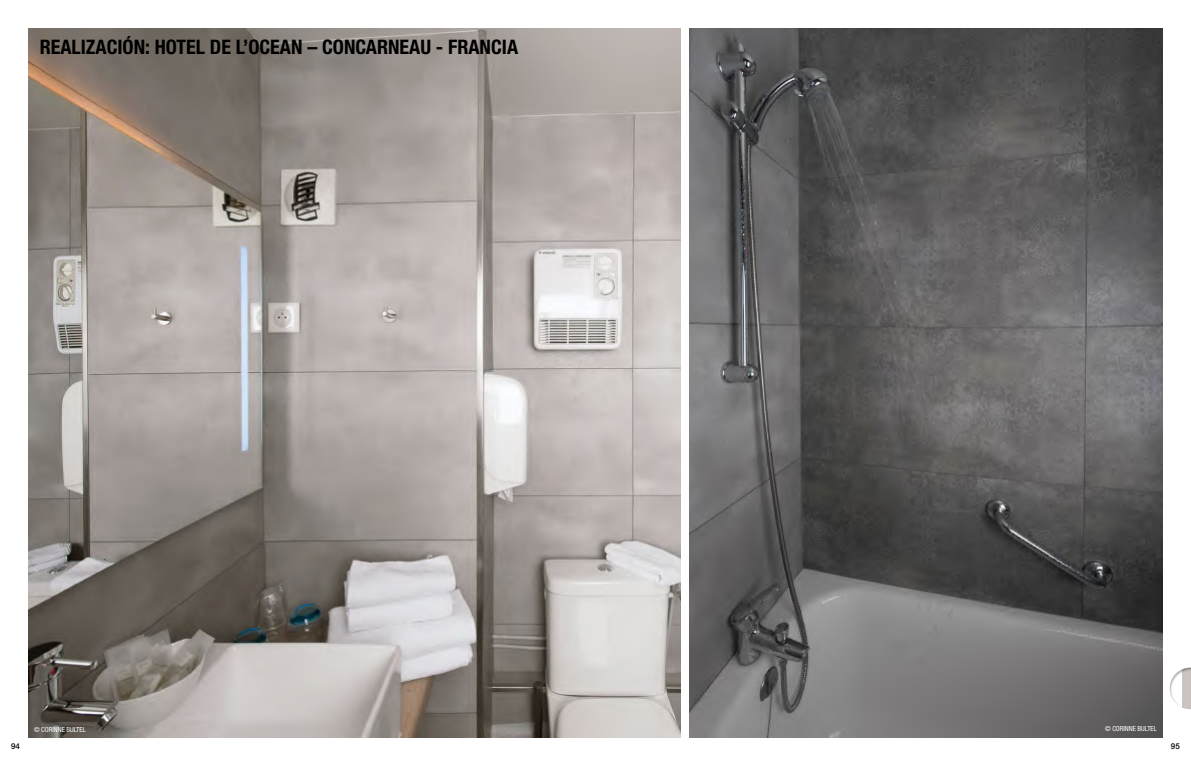
<style>
.page{position:relative;width:1191px;height:766px;background:#fff}
.page>*{position:absolute;margin:0;border:0;box-sizing:border-box;transform-origin:0 0}
.t1{font:700 condensed 20px "Helvetica Neue LT Pro";color:#000}
.t2{font:500 8px "Helvetica Neue LT Pro";color:#000}
.t3{font:condensed 7px "Helvetica Neue LT Pro";color:#fff}
</style>
<div class="page">
<img style="left:28px;top:28px;width:652px;height:709px">
<img style="left:689px;top:28px;width:473px;height:709px">
<div style="left:1161px;top:661px;width:30px;height:54px;background:#000;opacity:.4"></div>
<p class="t1" style="left:40px;top:35px;width:480px">REALIZACIÓN: HOTEL DE L’OCEAN – CONCARNEAU - FRANCIA</p>
<p class="t3" style="left:34px;top:725px;width:53px">© CORINNE BULTEL</p>
<p class="t3" style="left:1105px;top:724px;width:53px">© CORINNE BULTEL</p>
<p class="t2" style="left:11px;top:741px;width:10px">94</p>
<p class="t2" style="left:1170px;top:741px;width:10px">95</p>
</div>
